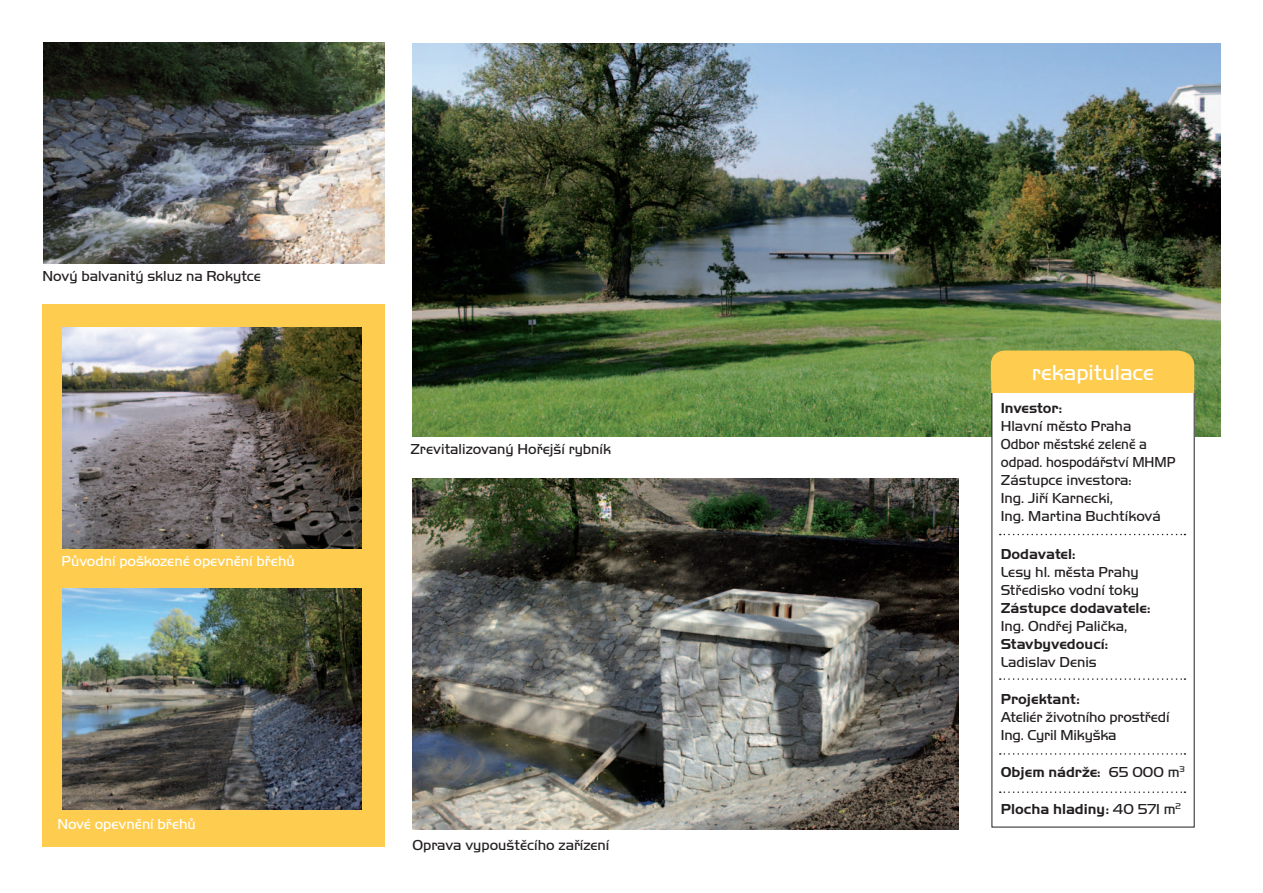
<style>
.page{position:relative;width:1263px;height:893px;background:#fff}
.page>*{position:absolute;margin:0;border:0;box-sizing:border-box;transform-origin:0 0}
.Nazev{font:22.5px "Handel Gothic DOT Ligh";color:#fff}
.tabulka{font:15px/18px "Handel Gothic DOT Ligh";color:#231f20}
.foto_popisek_cerny{font:15px "Handel Gothic DOT Ligh";color:#231f20}
.tabulka_tucna{font:700 15px "Handel Gothic DOT";color:#231f20}
.foto_popisek_bila{font:15px "Handel Gothic DOT Ligh";color:#fff}
.tabulka-2{font:700 15px "Handel Gothic DOT";color:#231f20}
.s1{font-family:"Handel Gothic DOT Ligh";font-weight:400}
</style>
<div class="page">
<img style="left:412px;top:44px;width:808px;height:392px">
<div style="left:43px;top:304px;width:342px;height:543px;background:#fecc4e"></div>
<img style="left:43px;top:43px;width:342px;height:220px">
<img style="left:412px;top:478px;width:547px;height:351px">
<div style="left:992px;top:390px;width:202px;height:437px;background:#fff"></div>
<div style="left:991px;top:350px;width:203px;height:43px;background:#fecc4e"></div>
<svg style="left:1000px;top:678px;width:185px;height:2px"></svg>
<svg style="left:1000px;top:753px;width:185px;height:2px"></svg>
<svg style="left:1000px;top:791px;width:185px;height:2px"></svg>
<svg style="left:1000px;top:534px;width:185px;height:1px"></svg>
<img style="left:62px;top:327px;width:299px;height:221px">
<img style="left:62px;top:589px;width:299px;height:221px">
<p class="foto_popisek_cerny" style="left:43px;top:268px;width:220px">Nový balvanitý skluz na Rokytce</p>
<p class="foto_popisek_bila" style="left:62px;top:552px;width:235px">Původní poškozené opevnění břehů</p>
<p class="foto_popisek_bila" style="left:57px;top:815px;width:140px">Nové opevnění břehů</p>
<p class="foto_popisek_cerny" style="left:410px;top:441px;width:202px">Zrevitalizovaný Hořejší rybník</p>
<p class="foto_popisek_cerny" style="left:412px;top:837px;width:198px">Oprava vypouštěcího zařízení</p>
<p class="Nazev" style="left:1032px;top:360px;width:123px">rekapitulace</p>
<p class="tabulka_tucna" style="left:1001px;top:400px;width:63px">Investor:</p>
<p class="tabulka" style="left:1001px;top:417px;width:176px">Hlavní město Praha<br>Odbor městské zeleně a odpad. hospodářství MHMP</p>
<p class="tabulka" style="left:1001px;top:471px;width:132px">Zástupce investora:</p>
<p class="tabulka" style="left:1001px;top:489px;width:162px">Ing. Jiří Karnecki,<br>Ing. Martina Buchtíková</p>
<p class="tabulka_tucna" style="left:1001px;top:545px;width:76px">Dodavatel:</p>
<p class="tabulka" style="left:1001px;top:563px;width:139px">Lesy hl. města Prahy</p>
<p class="tabulka" style="left:1001px;top:581px;width:140px">Středisko vodní toky</p>
<p class="tabulka-2" style="left:1001px;top:599px;width:151px">Zástupce dodavatele:</p>
<p class="tabulka" style="left:1001px;top:617px;width:128px">Ing. Ondřej Palička,</p>
<p class="tabulka-2" style="left:1001px;top:635px;width:109px">Stavbyvedoucí:</p>
<p class="tabulka" style="left:1001px;top:653px;width:98px">Ladislav Denis</p>
<p class="tabulka_tucna" style="left:1001px;top:690px;width:81px">Projektant:</p>
<p class="tabulka" style="left:1001px;top:708px;width:170px">Ateliér životního prostředí</p>
<p class="tabulka" style="left:1001px;top:726px;width:117px">Ing. Cyril Mikyška</p>
<p class="tabulka_tucna" style="left:1001px;top:763px;width:185px">Objem nádrže: <span class="s1">65 000 m</span><sup>3</sup></p>
<p class="tabulka_tucna" style="left:1001px;top:800px;width:182px">Plocha hladiny: <span class="s1">40 571 m</span><sup>2</sup></p>
</div>
